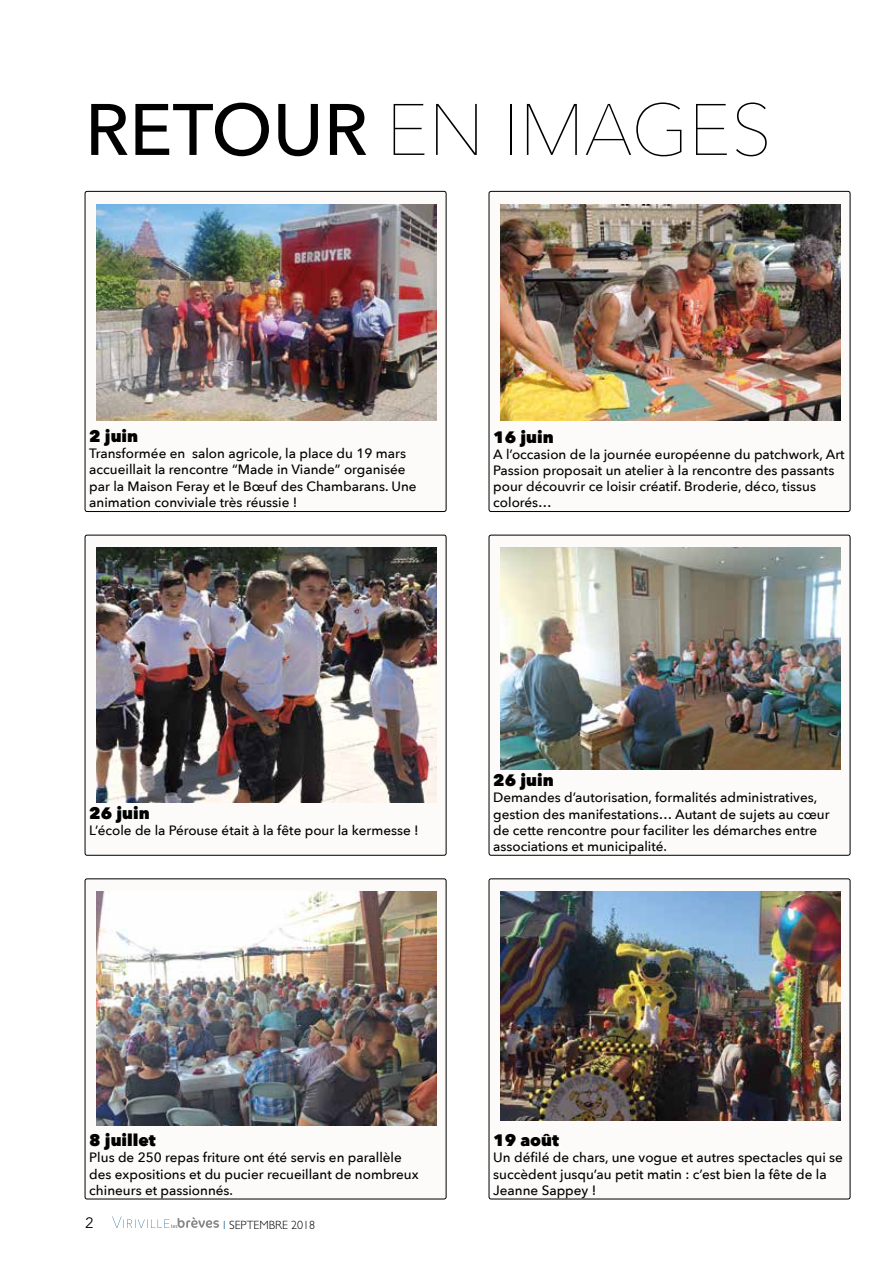
<style>
.page{position:relative;width:893px;height:1263px;background:#fff}
.page>*{position:absolute;margin:0;border:0;box-sizing:border-box;transform-origin:0 0}
.t1{font:200 72px "Avenir Next";color:#000}
.t2{font:800 16.5px "Avenir Next";color:#000}
.t3{font:15px "Avenir Next";color:#000}
.t4{font:500 13.5px/16.2px "Avenir Next";color:#000}
.t5{font:300 12px "Gill Sans";color:#000}
.s1{font-weight:500}
.s2{color:#00528a}
</style>
<div class="page">
<svg style="left:112px;top:1216px;width:107px;height:12px"></svg>
<div style="left:85px;top:191px;width:361px;height:320px;background:#fcfbf9;border-radius:2px"></div>
<div style="left:85px;top:191px;width:361px;height:321px;border:1px solid #000;border-radius:2px"></div>
<img style="left:96px;top:204px;width:341px;height:217px">
<div style="left:85px;top:535px;width:361px;height:320px;background:#fcfbf9;border-radius:2px"></div>
<div style="left:85px;top:535px;width:361px;height:320px;border:1px solid #000;border-radius:2px"></div>
<img style="left:96px;top:548px;width:341px;height:254px">
<div style="left:85px;top:879px;width:361px;height:320px;background:#fcfbf9;border-radius:2px"></div>
<div style="left:85px;top:879px;width:361px;height:320px;border:1px solid #000;border-radius:2px"></div>
<img style="left:96px;top:891px;width:341px;height:234px">
<div style="left:489px;top:191px;width:361px;height:320px;background:#fcfbf9;border-radius:2px"></div>
<div style="left:489px;top:191px;width:361px;height:321px;border:1px solid #000;border-radius:2px"></div>
<img style="left:500px;top:204px;width:340px;height:217px">
<div style="left:489px;top:535px;width:361px;height:320px;background:#fcfbf9;border-radius:2px"></div>
<div style="left:489px;top:535px;width:361px;height:320px;border:1px solid #000;border-radius:2px"></div>
<img style="left:500px;top:548px;width:340px;height:222px">
<div style="left:489px;top:879px;width:361px;height:320px;background:#fcfbf9;border-radius:2px"></div>
<div style="left:489px;top:879px;width:361px;height:320px;border:1px solid #000;border-radius:2px"></div>
<img style="left:500px;top:891px;width:340px;height:230px">
<h1 class="t1" style="left:85px;top:69px;width:688px"><span class="s1">RETOUR</span> EN IMAGES</h1>
<p class="t2" style="left:89px;top:426px;width:50px">2 juin</p>
<p class="t4" style="left:89px;top:445px;width:329px">Transformée en salon agricole, la place du 19 mars accueillait la rencontre “Made in Viande” organisée par la Maison Feray et le Bœuf des Chambarans. Une animation conviviale très réussie !</p>
<p class="t2" style="left:493px;top:426px;width:62px">16 juin</p>
<p class="t4" style="left:493px;top:445px;width:353px">A l’occasion de la journée européenne du patchwork, Art Passion proposait un atelier à la rencontre des passants pour découvrir ce loisir créatif. Broderie, déco, tissus colorés…</p>
<p class="t2" style="left:89px;top:803px;width:62px">26 juin</p>
<p class="t4" style="left:89px;top:822px;width:331px">L’école de la Pérouse était à la fête pour la kermesse !</p>
<p class="t2" style="left:493px;top:770px;width:62px">26 juin</p>
<p class="t4" style="left:493px;top:789px;width:338px">Demandes d’autorisation, formalités administratives, gestion des manifestations… Autant de sujets au cœur de cette rencontre pour faciliter les démarches entre associations et municipalité.</p>
<p class="t2" style="left:89px;top:1130px;width:68px">8 juillet</p>
<p class="t4" style="left:89px;top:1149px;width:331px">Plus de 250 repas friture ont été servis en parallèle des expositions et du pucier recueillant de nombreux chineurs et passionnés.</p>
<p class="t3" style="left:85px;top:1210px;width:10px">2</p>
<p class="t5" style="left:223px;top:1218px;width:94px"><span class="s2">I</span> SEPTEMBRE 2018</p>
<p class="t2" style="left:493px;top:1130px;width:67px">19 août</p>
<p class="t4" style="left:493px;top:1149px;width:351px">Un défilé de chars, une vogue et autres spectacles qui se succèdent jusqu’au petit matin : c’est bien la fête de la<br>Jeanne Sappey !</p>
</div>
